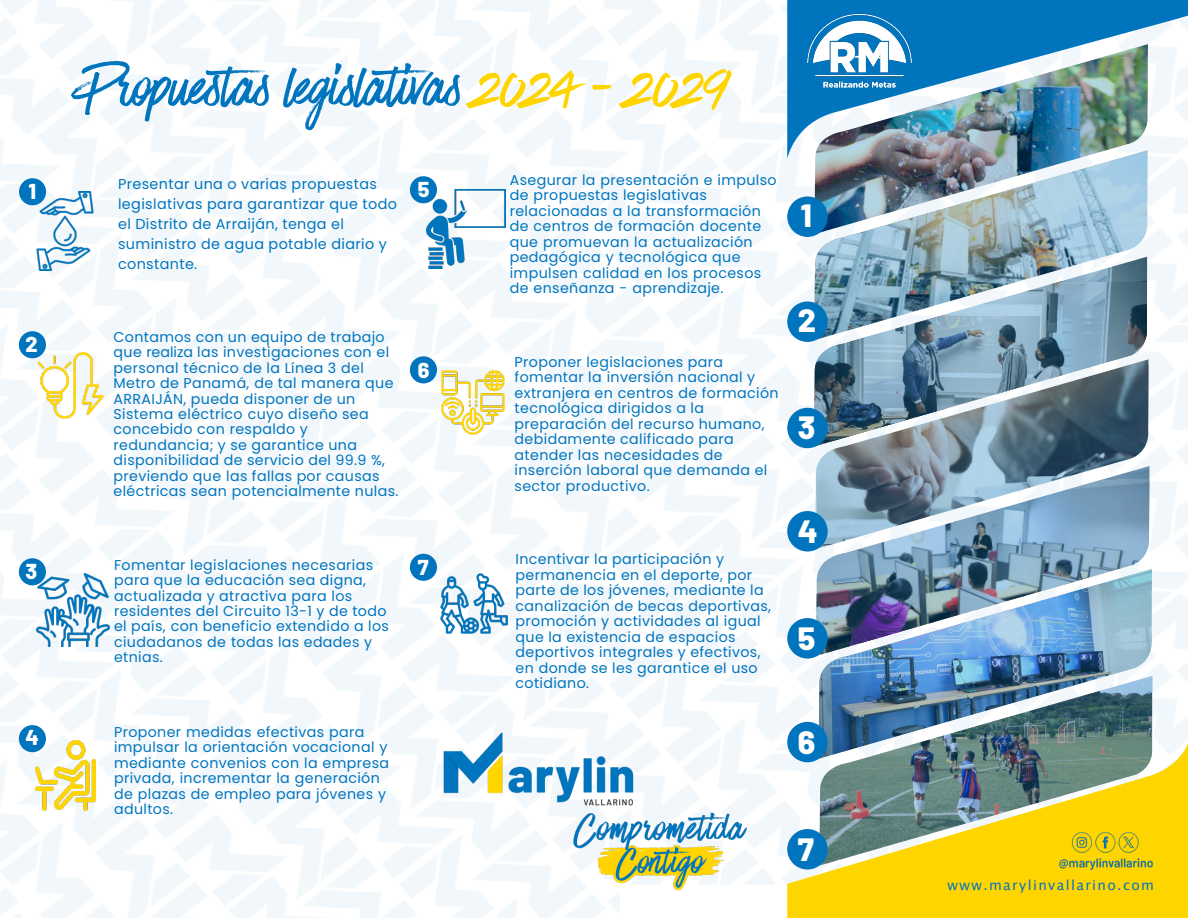
<style>
.page{position:relative;width:1188px;height:918px;background:#fff}
.page>*{position:absolute;margin:0;border:0;box-sizing:border-box;transform-origin:0 0}
.t1{font:67.05px "Have Heart One";color:#0075be}
.t2{font:800 32.1px "Barlow";color:#fff}
.t3{font:800 21.6px "Barlow";color:#fff}
.t4{font:14.4px/20.1px "Poppins";letter-spacing:.025em;color:#0075be}
.t5{font:14.25px/15.5px "Poppins";letter-spacing:.025em;color:#0075be}
.t6{font:13.65px "Lucida Grande";letter-spacing:.1em;color:#0975bb}
.s1{color:#ffd500}
</style>
<div class="page">
<img style="left:0;top:0;width:1188px;height:918px">
<img style="left:814px;top:159px;width:335px;height:181px">
<svg style="left:814px;top:257px;width:334px;height:152px;background:#84a3b5"></svg>
<svg style="left:815px;top:359px;width:335px;height:154px;background:#6d8695"></svg>
<img style="left:819px;top:569px;width:334px;height:107px">
<img style="left:816px;top:466px;width:334px;height:190px">
<img style="left:819px;top:676px;width:335px;height:67px">
<img style="left:961px;top:0;width:227px;height:159px">
<svg style="left:787px;top:743px;width:401px;height:175px;background:#c5b949"></svg>
<div style="left:787px;top:196px;width:41px;height:41px;background:#0075be;border-radius:50%"></div>
<div style="left:787px;top:301px;width:41px;height:41px;background:#0075be;border-radius:50%"></div>
<div style="left:787px;top:408px;width:41px;height:40px;background:#0075be;border-radius:50%"></div>
<div style="left:787px;top:511px;width:41px;height:41px;background:#0075be;border-radius:50%"></div>
<div style="left:787px;top:618px;width:41px;height:41px;background:#0075be;border-radius:50%"></div>
<div style="left:787px;top:722px;width:41px;height:40px;background:#0075be;border-radius:50%"></div>
<div style="left:787px;top:829px;width:41px;height:41px;background:#0075be;border-radius:50%"></div>
<div style="left:19px;top:178px;width:27px;height:27px;background:#0075be;border-radius:50%"></div>
<div style="left:410px;top:176px;width:27px;height:27px;background:#0075be;border-radius:50%"></div>
<div style="left:410px;top:356px;width:27px;height:27px;background:#0075be;border-radius:50%"></div>
<div style="left:410px;top:554px;width:27px;height:27px;background:#0075be;border-radius:50%"></div>
<div style="left:19px;top:331px;width:27px;height:27px;background:#0075be;border-radius:50%"></div>
<div style="left:19px;top:558px;width:27px;height:27px;background:#0075be;border-radius:50%"></div>
<div style="left:19px;top:725px;width:27px;height:27px;background:#0075be;border-radius:50%"></div>
<img style="left:426px;top:190px;width:80px;height:78px">
<img style="left:38px;top:353px;width:66px;height:65px">
<img style="left:37px;top:574px;width:72px;height:72px">
<img style="left:440px;top:573px;width:67px;height:60px">
<img style="left:441px;top:371px;width:64px;height:63px">
<img style="left:36px;top:192px;width:58px;height:78px">
<img style="left:36px;top:740px;width:59px;height:70px">
<img style="left:436px;top:726px;width:205px;height:84px">
<img style="left:569px;top:810px;width:183px;height:83px">
<img style="left:1060px;top:833px;width:93px;height:37px">
<img style="left:758px;top:0;width:203px;height:160px">
<h1 class="t1" style="left:75px;top:64px;width:653px">Propuestas legislativas <span class="s1">2024 - 2029</span></h1>
<p class="t4" style="left:118px;top:174px;width:280px">Presentar una o varias propuestas legislativas para garantizar que todo el Distrito de Arraiján, tenga el suministro de agua potable diario y constante.</p>
<h3 class="t3" style="left:28px;top:177px;width:9px">1</h3>
<h3 class="t3" style="left:418px;top:176px;width:13px">5</h3>
<h3 class="t3" style="left:26px;top:330px;width:14px">2</h3>
<p class="t5" style="left:114px;top:329px;width:286px">Contamos con un equipo de trabajo que realiza las investigaciones con el personal técnico de la Línea 3 del Metro de Panamá, de tal manera que ARRAIJÁN, pueda disponer de un Sistema eléctrico cuyo diseño sea concebido con respaldo y redundancia; y se garantice una disponibilidad de servicio del 99.9 %, previendo que las fallas por causas eléctricas sean potencialmente nulas.</p>
<h3 class="t3" style="left:418px;top:356px;width:13px">6</h3>
<h3 class="t3" style="left:26px;top:557px;width:13px">3</h3>
<p class="t5" style="left:114px;top:557px;width:276px">Fomentar legislaciones necesarias para que la educación sea digna, actualizada y atractiva para los residentes del Circuito 13-1 y de todo el país, con beneficio extendido a los ciudadanos de todas las edades y etnias.</p>
<h3 class="t3" style="left:418px;top:553px;width:12px">7</h3>
<h3 class="t3" style="left:26px;top:724px;width:15px">4</h3>
<p class="t5" style="left:114px;top:724px;width:277px">Proponer medidas efectivas para impulsar la orientación vocacional y mediante convenios con la empresa privada, incrementar la generación de plazas de empleo para jóvenes y adultos.</p>
<p class="t5" style="left:510px;top:172px;width:268px">Asegurar la presentación e impulso de propuestas legislativas relacionadas a la transformación de centros de formación docente que promuevan la actualización pedagógica y tecnológica que impulsen calidad en los procesos de enseñanza - aprendizaje.</p>
<p class="t5" style="left:515px;top:354px;width:265px">Proponer legislaciones para fomentar la inversión nacional y extranjera en centros de formación tecnológica dirigidos a la preparación del recurso humano, debidamente calificado para atender las necesidades de inserción laboral que demanda el sector productivo.</p>
<p class="t5" style="left:516px;top:552px;width:257px">Incentivar la participación y permanencia en el deporte, por parte de los jóvenes, mediante la canalización de becas deportivas, promoción y actividades al igual que la existencia de espacios deportivos integrales y efectivos, en donde se les garantice el uso cotidiano.</p>
<h2 class="t2" style="left:801px;top:195px;width:13px">1</h2>
<h2 class="t2" style="left:798px;top:300px;width:20px">2</h2>
<h2 class="t2" style="left:798px;top:407px;width:19px">3</h2>
<h2 class="t2" style="left:798px;top:511px;width:22px">4</h2>
<h2 class="t2" style="left:798px;top:618px;width:19px">5</h2>
<h2 class="t2" style="left:798px;top:721px;width:19px">6</h2>
<h2 class="t2" style="left:798px;top:829px;width:18px">7</h2>
<p class="t6" style="left:948px;top:880px;width:208px">www.marylinvallarino.com</p>
</div>
